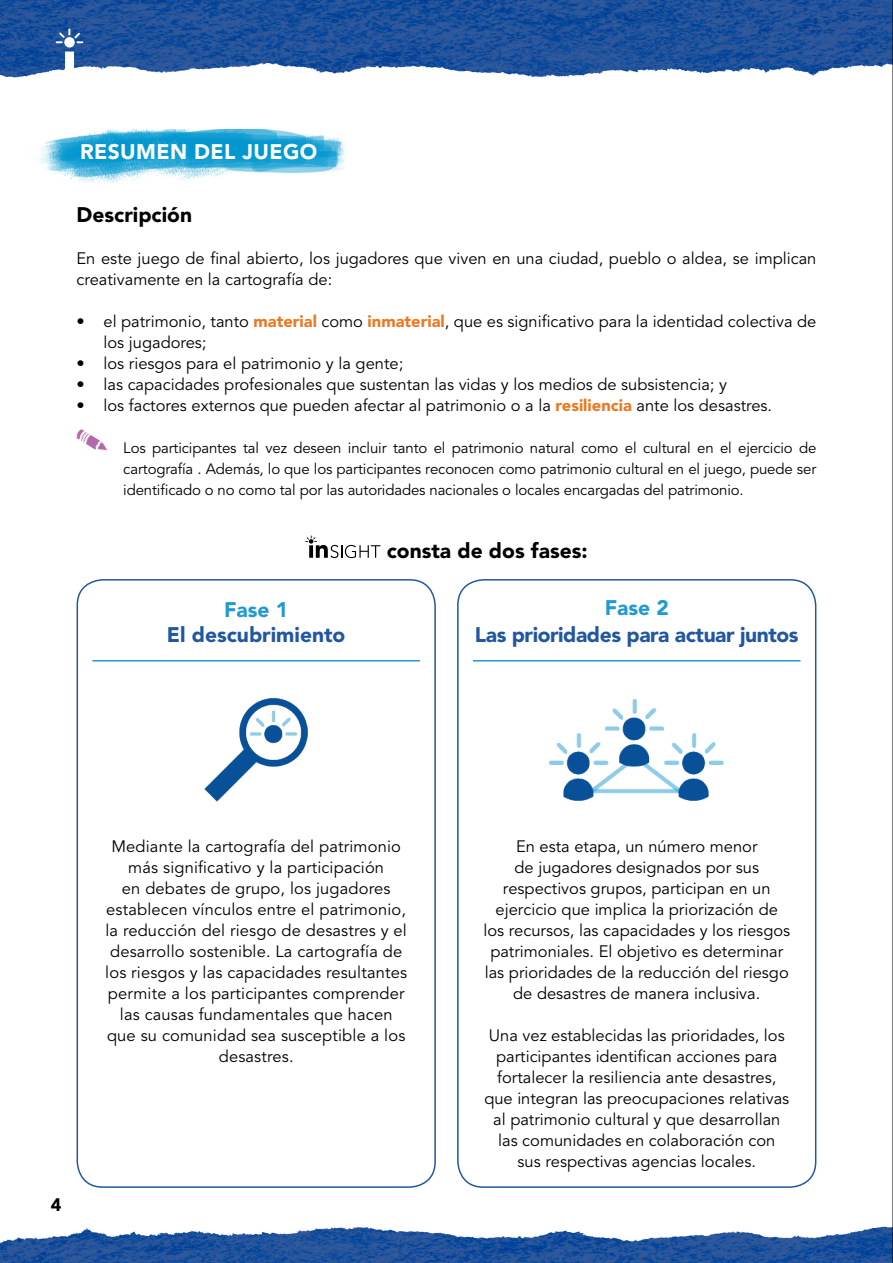
<style>
.page{position:relative;width:893px;height:1263px;background:#fff}
.page>*{position:absolute;margin:0;border:0;box-sizing:border-box;transform-origin:0 0}
.t1{font:900 21px "Avenir LT Std";letter-spacing:-.02em;color:#2157a1}
.t2{font:900 21px "Avenir LT Std";color:#000}
.t3{font:900 21px "Avenir LT Std";color:#2157a1}
.t4{font:900 21px "Avenir LT Std";letter-spacing:.02em;color:#fff}
.t5{font:900 21px "Avenir LT Std";color:#219ad2}
.t6{font:900 18px "Avenir LT Std";color:#000}
.t7{font:16.5px/21px "Avenir LT Std";color:#000;text-align:center}
.t8{font:15px/21px "Avenir LT Std";letter-spacing:-.01em;color:#000;text-align:justify}
.s1{font-weight:900;color:#eb7924}
</style>
<div class="page">
<img style="left:0;top:0;width:892px;height:78px">
<img style="left:0;top:1226px;width:892px;height:37px">
<svg style="left:56px;top:29px;width:27px;height:49px"></svg>
<div style="left:77px;top:579px;width:359px;height:609px;border:2px solid #2157a1;border-radius:26px"></div>
<img style="left:205px;top:698px;width:103px;height:103px">
<hr style="left:92px;top:660px;width:328px;height:1px;background:#219ad2">
<img style="left:75px;top:429px;width:33px;height:22px">
<svg style="left:305px;top:535px;width:75px;height:23px"></svg>
<div style="left:457px;top:579px;width:359px;height:609px;border:2px solid #2157a1;border-radius:26px"></div>
<img style="left:550px;top:699px;width:174px;height:101px">
<hr style="left:473px;top:660px;width:327px;height:1px;background:#219ad2">
<img style="left:40px;top:129px;width:305px;height:53px">
<hr style="left:892px;top:0;width:1px;height:1263px;background:#000">
<p class="t4" style="left:80px;top:139px;width:239px">RESUMEN DEL JUEGO</p>
<p class="t2" style="left:77px;top:202px;width:117px">Descripción</p>
<p class="t7" style="left:77px;top:248px;width:741px;text-align:left">En este juego de final abierto, los jugadores que viven en una ciudad, pueblo o aldea, se implican creativamente en la cartografía de:</p>
<p class="t7" style="left:104px;top:311px;width:714px;text-align:left;text-indent:-27px">• el patrimonio, tanto <span class="s1">material</span> como <span class="s1">inmaterial</span>, que es significativo para la identidad colectiva de los jugadores;</p>
<p class="t7" style="left:77px;top:353px;width:328px">• los riesgos para el patrimonio y la gente;</p>
<p class="t7" style="left:77px;top:374px;width:652px">• las capacidades profesionales que sustentan las vidas y los medios de subsistencia; y</p>
<p class="t7" style="left:77px;top:395px;width:697px">• los factores externos que pueden afectar al patrimonio o a la <span class="s1">resiliencia</span> ante los desastres.</p>
<p class="t8" style="left:123px;top:438px;width:695px">Los participantes tal vez deseen incluir tanto el patrimonio natural como el cultural en el ejercicio de cartografía . Además, lo que los participantes reconocen como patrimonio cultural en el juego, puede ser identificado o no como tal por las autoridades nacionales o locales encargadas del patrimonio.</p>
<p class="t5" style="left:224px;top:596px;width:66px">Fase 1</p>
<p class="t3" style="left:167px;top:622px;width:180px">El descubrimiento</p>
<p class="t2" style="left:387px;top:538px;width:202px">consta de dos fases:</p>
<p class="t5" style="left:605px;top:595px;width:66px">Fase 2</p>
<p class="t1" style="left:475px;top:622px;width:325px">Las prioridades para actuar juntos</p>
<p class="t7" style="left:105px;top:836px;width:303px">Mediante la cartografía del patrimonio más significativo y la participación<br>en debates de grupo, los jugadores establecen vínculos entre el patrimonio, la reducción del riesgo de desastres y el desarrollo sostenible. La cartografía de los riesgos y las capacidades resultantes permite a los participantes comprender las causas fundamentales que hacen que su comunidad sea susceptible a los desastres.</p>
<p class="t6" style="left:51px;top:1194px;width:12px">4</p>
<p class="t7" style="left:483px;top:836px;width:308px">En esta etapa, un número menor<br>de jugadores designados por sus respectivos grupos, participan en un ejercicio que implica la priorización de los recursos, las capacidades y los riesgos patrimoniales. El objetivo es determinar las prioridades de la reducción del riesgo de desastres de manera inclusiva.</p>
<p class="t7" style="left:484px;top:1025px;width:306px">Una vez establecidas las prioridades, los participantes identifican acciones para fortalecer la resiliencia ante desastres, que integran las preocupaciones relativas al patrimonio cultural y que desarrollan las comunidades en colaboración con<br>sus respectivas agencias locales.</p>
</div>
